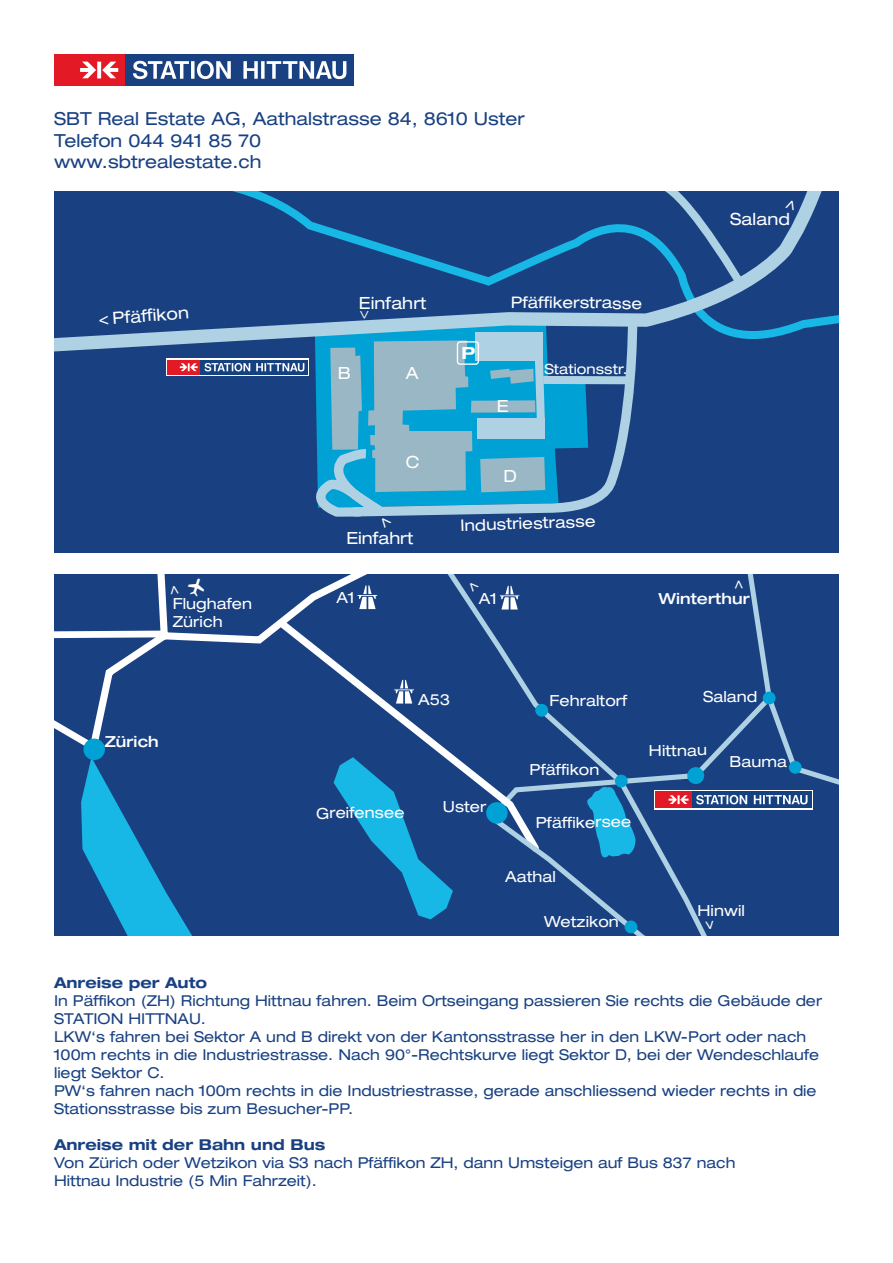
<style>
.page{position:relative;width:893px;height:1263px;background:#fff}
.page>*{position:absolute;margin:0;border:0;box-sizing:border-box;transform-origin:0 0}
.t1{font:expanded 18px/21.6px "Helvetica Neue";color:#194182}
.t2{font:expanded 16.8px "Helvetica Neue";letter-spacing:.005em;color:#fff}
.t3{font:700 expanded 16.8px "Helvetica Neue";color:#fff}
.t4{font:expanded 16.05px "Helvetica Neue";color:#fff}
.t5{font:16.05px "Myriad Pro";color:#fff}
.t6{font:expanded 15.3px/18.3px "Helvetica Neue";letter-spacing:.005em;color:#fff}
.t7{font:500 expanded 15.3px "Helvetica Neue";letter-spacing:.005em;color:#fff}
.t8{font:expanded 15px/18px "Helvetica Neue";color:#194182}
.t9{font:700 expanded 15px "Helvetica Neue";color:#194182}
.t10{font:expanded 14.1px "Helvetica Neue";letter-spacing:.005em;color:#fff}
</style>
<div class="page">
<div style="left:54px;top:191px;width:785px;height:362px;background:#194182"></div>
<svg style="left:54px;top:191px;width:785px;height:168px"></svg>
<svg style="left:346px;top:315px;width:296px;height:200px"></svg>
<div style="left:471px;top:400px;width:64px;height:13px;background:#9ab7c5"></div>
<svg style="left:480px;top:457px;width:65px;height:35px"></svg>
<div style="left:543px;top:376px;width:85px;height:8px;background:#aed2e3"></div>
<svg style="left:490px;top:346px;width:59px;height:82px"></svg>
<div style="left:475px;top:332px;width:68px;height:29px;background:#aed2e3"></div>
<div style="left:477px;top:418px;width:68px;height:21px;background:#aed2e3"></div>
<svg style="left:166px;top:359px;width:143px;height:17px"></svg>
<div style="left:201px;top:360px;width:107px;height:15px;background:#164181"></div>
<svg style="left:180px;top:363px;width:18px;height:8px"></svg>
<svg style="left:507px;top:191px;width:241px;height:101px"></svg>
<div style="left:457px;top:341px;width:22px;height:24px;border:1px solid #fff;border-radius:3px"></div>
<div style="left:54px;top:574px;width:785px;height:361px;background:#194182"></div>
<svg style="left:102px;top:574px;width:354px;height:183px"></svg>
<svg style="left:501px;top:574px;width:270px;height:117px"></svg>
<svg style="left:81px;top:757px;width:350px;height:178px"></svg>
<svg style="left:334px;top:858px;width:119px;height:61px"></svg>
<svg style="left:273px;top:614px;width:272px;height:244px"></svg>
<div style="left:83px;top:738px;width:22px;height:22px;background:#00a2d5;border-radius:50%"></div>
<svg style="left:486px;top:802px;width:22px;height:22px"></svg>
<svg style="left:393px;top:680px;width:22px;height:23px"></svg>
<svg style="left:499px;top:586px;width:22px;height:23px"></svg>
<svg style="left:356px;top:585px;width:22px;height:24px"></svg>
<div style="left:54px;top:54px;width:72px;height:32px;background:#e31a25"></div>
<div style="left:125px;top:54px;width:229px;height:32px;background:#194182"></div>
<svg style="left:133px;top:61px;width:213px;height:18px"></svg>
<svg style="left:80px;top:62px;width:38px;height:16px"></svg>
<svg style="left:188px;top:579px;width:16px;height:18px"></svg>
<svg style="left:205px;top:340px;width:267px;height:177px"></svg>
<svg style="left:785px;top:199px;width:11px;height:11px"></svg>
<svg style="left:735px;top:580px;width:8px;height:8px"></svg>
<svg style="left:54px;top:574px;width:125px;height:178px"></svg>
<svg style="left:488px;top:691px;width:351px;height:244px"></svg>
<p class="t1" style="left:54px;top:107px;width:472px">SBT Real Estate AG, Aathalstrasse 84, 8610 Uster<br>Telefon 044 941 85 70<br>www.sbtrealestate.ch</p>
<p class="t2" style="left:730px;top:209px;width:61px">Saland</p>
<p class="t2" style="left:98px;top:309px;width:92px;rotate:-4deg">&lt; Pfäffikon</p>
<p class="t6" style="left:173px;top:594px;width:81px">Flughafen<br>Zürich</p>
<p class="t7" style="left:105px;top:732px;width:55px">Zürich</p>
<p class="t2" style="left:359px;top:292px;width:69px">Einfahrt</p>
<p class="t5" style="left:375px;top:310px;width:11px;rotate:90deg">&gt;</p>
<p class="t4" style="left:511px;top:292px;width:133px;rotate:1deg">Pfäffikerstrasse</p>
<p class="t2" style="left:338px;top:362px;width:15px">B</p>
<p class="t3" style="left:461px;top:343px;width:16px">P</p>
<p class="t2" style="left:406px;top:363px;width:14px">A</p>
<p class="t10" style="left:544px;top:361px;width:85px">Stationsstr.</p>
<p class="t2" style="left:497px;top:396px;width:13px">E</p>
<p class="t2" style="left:406px;top:452px;width:15px">C</p>
<p class="t2" style="left:503px;top:466px;width:15px">D</p>
<p class="t2" style="left:346px;top:527px;width:69px">Einfahrt</p>
<p class="t4" style="left:460px;top:516px;width:137px;rotate:-2deg">Industriestrasse</p>
<p class="t6" style="left:337px;top:588px;width:20px">A1</p>
<p class="t6" style="left:479px;top:589px;width:20px">A1</p>
<p class="t7" style="left:658px;top:589px;width:93px">Winterthur</p>
<p class="t6" style="left:418px;top:690px;width:34px">A53</p>
<p class="t6" style="left:550px;top:691px;width:79px">Fehraltorf</p>
<p class="t6" style="left:316px;top:804px;width:90px;rotate:-1deg">Greifensee</p>
<p class="t6" style="left:443px;top:797px;width:45px">Uster</p>
<p class="t6" style="left:530px;top:761px;width:71px">Pfäffikon</p>
<p class="t6" style="left:536px;top:813px;width:97px;rotate:-1deg">Pfäffikersee</p>
<p class="t6" style="left:505px;top:867px;width:52px">Aathal</p>
<p class="t6" style="left:544px;top:912px;width:76px">Wetzikon</p>
<p class="t6" style="left:703px;top:687px;width:56px">Saland</p>
<p class="t6" style="left:649px;top:741px;width:60px">Hittnau</p>
<p class="t6" style="left:729px;top:752px;width:59px">Bauma</p>
<p class="t6" style="left:697px;top:901px;width:49px">Hinwil</p>
<p class="t9" style="left:54px;top:973px;width:155px">Anreise per Auto</p>
<p class="t8" style="left:54px;top:991px;width:770px">In Päffikon (ZH) Richtung Hittnau fahren. Beim Ortseingang passieren Sie rechts die Gebäude der STATION HITTNAU.<br>LKW‘s fahren bei Sektor A und B direkt von der Kantonsstrasse her in den LKW-Port oder nach 100m rechts in die Industriestrasse. Nach 90°-Rechtskurve liegt Sektor D, bei der Wendeschlaufe liegt Sektor C.<br>PW‘s fahren nach 100m rechts in die Industriestrasse, gerade anschliessend wieder rechts in die Stationsstrasse bis zum Besucher-PP.</p>
<p class="t9" style="left:54px;top:1135px;width:273px">Anreise mit der Bahn und Bus</p>
<p class="t8" style="left:54px;top:1153px;width:683px">Von Zürich oder Wetzikon via S3 nach Pfäffikon ZH, dann Umsteigen auf Bus 837 nach<br>Hittnau Industrie (5 Min Fahrzeit).</p>
</div>
